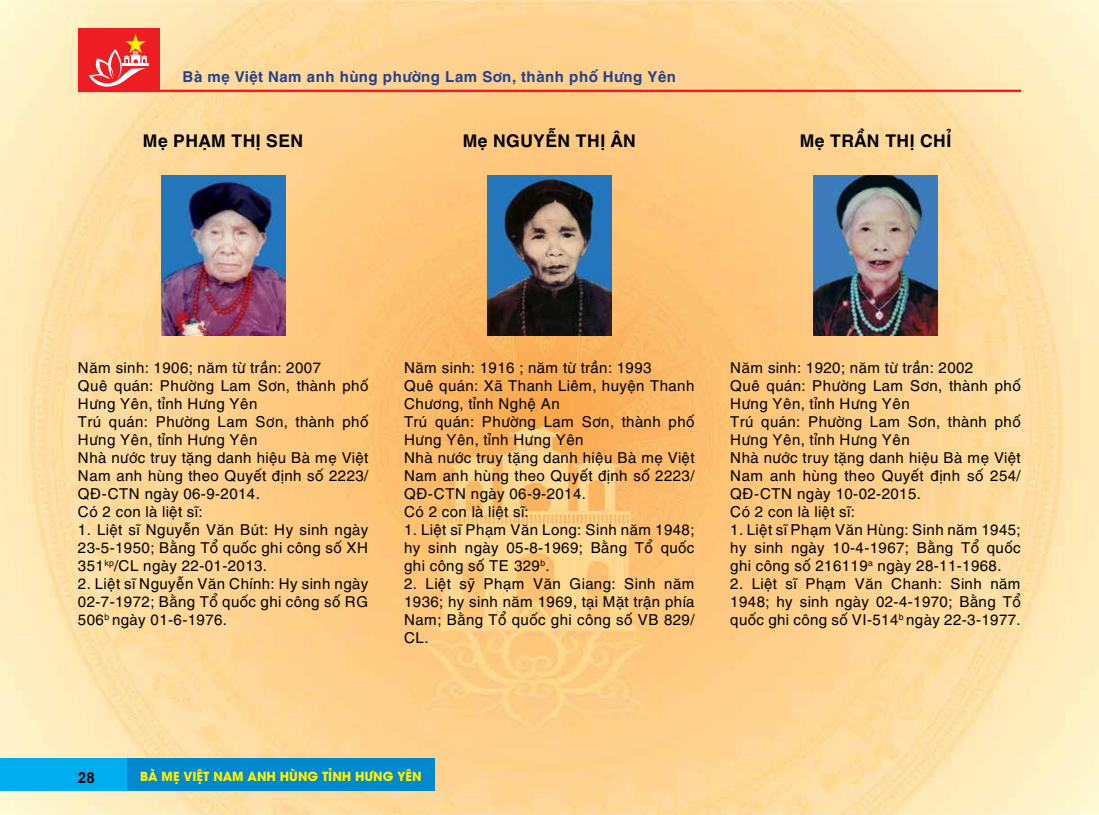
<style>
.page{position:relative;width:1099px;height:815px;background:#fff}
.page>*{position:absolute;margin:0;border:0;box-sizing:border-box;transform-origin:0 0}
.t1{font:700 17.5px "UTM Helve";color:#000}
.t2{font:15px/18px "UTM Helve";color:#000;text-align:justify}
.t3{font:700 15px "UTM Helve";letter-spacing:.01em;color:#25408f}
.t4{font:700 15px "Arial";color:#000}
.t5{font:700 12.5px "UTM Avo";color:#fff200}
</style>
<div class="page">
<img style="left:0;top:0;width:1098px;height:815px">
<div style="left:0;top:758px;width:128px;height:33px;background:#00aeef"></div>
<div style="left:128px;top:758px;width:306px;height:33px;background:#0089cf"></div>
<hr style="left:78px;top:90px;width:942px;height:2px;background:#ed1d24">
<div style="left:78px;top:28px;width:81px;height:64px;background:#ed1d24"></div>
<hr style="left:122px;top:64px;width:27px;height:2px;background:#fff">
<svg style="left:89px;top:34px;width:59px;height:53px"></svg>
<img style="left:161px;top:176px;width:124px;height:159px">
<img style="left:487px;top:176px;width:124px;height:159px">
<img style="left:813px;top:176px;width:124px;height:159px">
<p class="t3" style="left:182px;top:64px;width:495px">Bà mẹ Việt Nam anh hùng phường Lam Sơn, thành phố Hưng Yên</p>
<p class="t1" style="left:143px;top:126px;width:162px">Mẹ PHẠM THỊ SEN</p>
<p class="t1" style="left:462px;top:126px;width:175px">Mẹ NGUYỄN THỊ ÂN</p>
<p class="t1" style="left:799px;top:126px;width:153px">Mẹ TRẦN THỊ CHỈ</p>
<p class="t2" style="left:78px;top:357px;width:292px;text-align:left">Năm sinh: 1906; năm từ trần: 2007<br>Quê quán: Phường Lam Sơn, thành phố<br>Hưng Yên, tỉnh Hưng Yên<br>Trú quán: Phường Lam Sơn, thành phố<br>Hưng Yên, tỉnh Hưng Yên<br>Nhà nước truy tặng danh hiệu Bà mẹ Việt<br>Nam anh hùng theo Quyết định số 2223/<br>QĐ-CTN ngày 06-9-2014.<br>Có 2 con là liệt sĩ:</p>
<p class="t2" style="left:78px;top:519px;width:292px">1. Liệt sĩ Nguyễn Văn Bút: Hy sinh ngày 23-5-1950; Bằng Tổ quốc ghi công số XH 351<sup>kp</sup>/CL ngày 22-01-2013.</p>
<p class="t2" style="left:78px;top:573px;width:292px">2. Liệt sĩ Nguyễn Văn Chính: Hy sinh ngày 02-7-1972; Bằng Tổ quốc ghi công số RG 506<sup>b</sup> ngày 01-6-1976.</p>
<p class="t2" style="left:404px;top:357px;width:292px;text-align:left">Năm sinh: 1916 ; năm từ trần: 1993<br>Quê quán: Xã Thanh Liêm, huyện Thanh<br>Chương, tỉnh Nghệ An<br>Trú quán: Phường Lam Sơn, thành phố<br>Hưng Yên, tỉnh Hưng Yên<br>Nhà nước truy tặng danh hiệu Bà mẹ Việt<br>Nam anh hùng theo Quyết định số 2223/<br>QĐ-CTN ngày 06-9-2014.<br>Có 2 con là liệt sĩ:</p>
<p class="t2" style="left:404px;top:519px;width:292px">1. Liệt sĩ Phạm Văn Long: Sinh năm 1948; hy sinh ngày 05-8-1969; Bằng Tổ quốc ghi công số TE 329<sup>b</sup>.</p>
<p class="t2" style="left:404px;top:573px;width:292px">2. Liệt sỹ Phạm Văn Giang: Sinh năm 1936; hy sinh năm 1969, tại Mặt trận phía Nam; Bằng Tổ quốc ghi công số VB 829/ CL.</p>
<p class="t2" style="left:730px;top:357px;width:292px;text-align:left">Năm sinh: 1920; năm từ trần: 2002<br>Quê quán: Phường Lam Sơn, thành phố<br>Hưng Yên, tỉnh Hưng Yên<br>Trú quán: Phường Lam Sơn, thành phố<br>Hưng Yên, tỉnh Hưng Yên<br>Nhà nước truy tặng danh hiệu Bà mẹ Việt<br>Nam anh hùng theo Quyết định số 254/<br>QĐ-CTN ngày 10-02-2015.<br>Có 2 con là liệt sĩ:</p>
<p class="t2" style="left:730px;top:519px;width:292px">1. Liệt sĩ Phạm Văn Hùng: Sinh năm 1945; hy sinh ngày 10-4-1967; Bằng Tổ quốc ghi công số 216119<sup>a</sup> ngày 28-11-1968.</p>
<p class="t2" style="left:730px;top:573px;width:292px">2. Liệt sĩ Phạm Văn Chanh: Sinh năm 1948; hy sinh ngày 02-4-1970; Bằng Tổ quốc ghi công số VI-514<sup>b</sup> ngày 22-3-1977.</p>
<p class="t4" style="left:78px;top:769px;width:18px">28</p>
<p class="t5" style="left:140px;top:766px;width:283px">BÀ MẸ VIỆT NAM ANH HÙNG TỈNH HƯNG YÊN</p>
</div>
